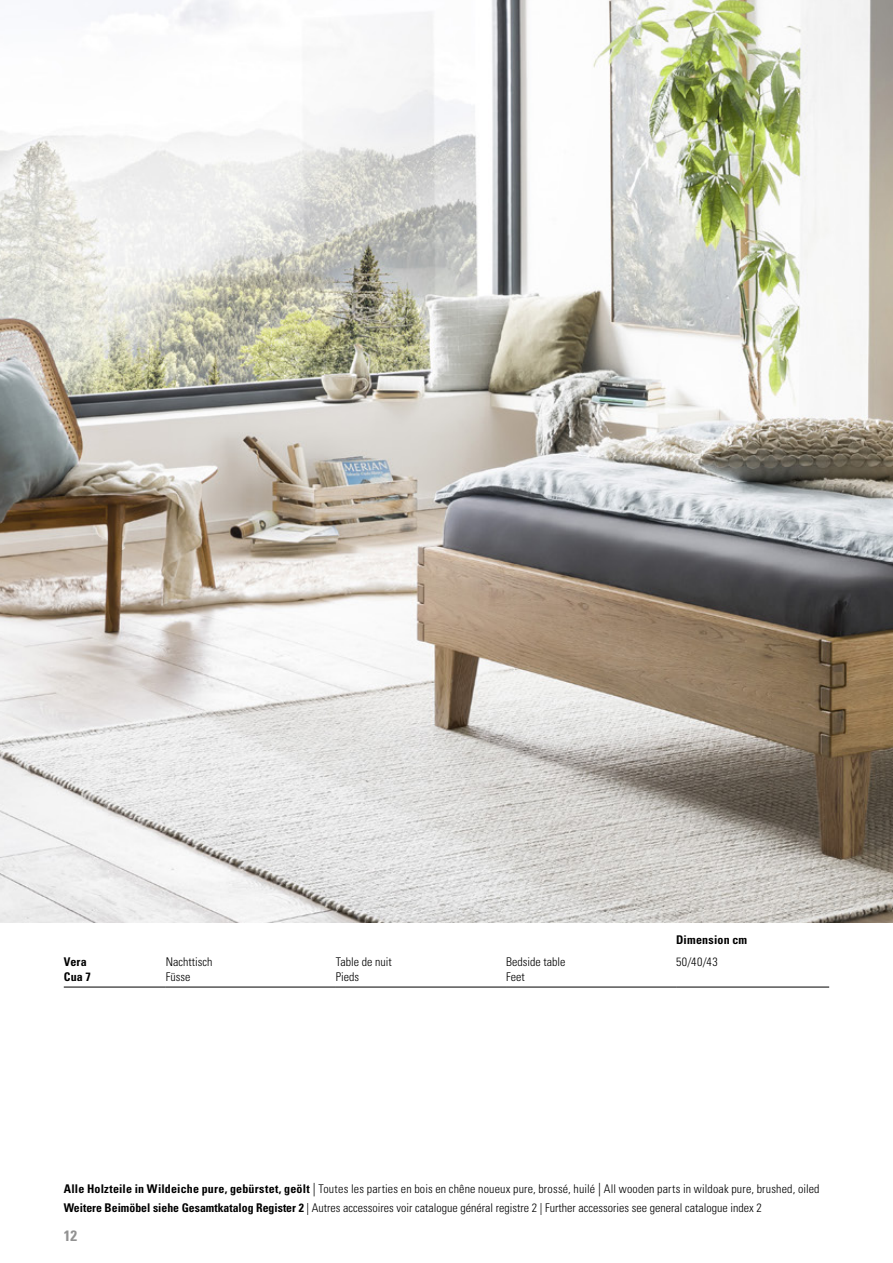
<style>
.page{position:relative;width:893px;height:1263px;background:#fff}
.page>*{position:absolute;margin:0;border:0;box-sizing:border-box;transform-origin:0 0}
.t1{font:700 condensed 15px "Univers LT Std";color:#929292}
._04_Subtitle_8pt{font:300 condensed 12px "Univers LT Std";letter-spacing:.015em;color:#000}
.gs{font:300 condensed 12px "Univers LT Std";color:#000}
._04_Body_8pt_ohne_Zu{font:300 condensed 12px "Univers LT Std";color:#000}
._04_Subtitle_8pt-2{font:700 condensed 12px/15px "Univers LT Std";letter-spacing:.015em;color:#000}
.s1{font-weight:700}
.s2{font-size:13.5px}
</style>
<div class="page">
<hr style="left:64px;top:987px;width:102px;height:1px;background:#000">
<hr style="left:166px;top:987px;width:170px;height:1px;background:#000">
<hr style="left:336px;top:987px;width:170px;height:1px;background:#000">
<hr style="left:506px;top:987px;width:170px;height:1px;background:#000">
<hr style="left:676px;top:987px;width:153px;height:1px;background:#000">
<img style="left:0;top:0;width:893px;height:923px">
<p class="_04_Subtitle_8pt-2" style="left:64px;top:954px;width:29px">Vera<br>Cua 7</p>
<p class="_04_Body_8pt_ohne_Zu" style="left:166px;top:954px;width:48px">Nachttisch</p>
<p class="_04_Body_8pt_ohne_Zu" style="left:166px;top:969px;width:26px">Füsse</p>
<p class="_04_Body_8pt_ohne_Zu" style="left:336px;top:954px;width:57px">Table de nuit</p>
<p class="_04_Body_8pt_ohne_Zu" style="left:336px;top:969px;width:25px">Pieds</p>
<p class="_04_Body_8pt_ohne_Zu" style="left:506px;top:954px;width:61px">Bedside table</p>
<p class="_04_Body_8pt_ohne_Zu" style="left:506px;top:969px;width:20px">Feet</p>
<p class="_04_Subtitle_8pt-2" style="left:676px;top:932px;width:73px">Dimension cm</p>
<p class="_04_Body_8pt_ohne_Zu" style="left:676px;top:954px;width:43px">50/40/43</p>
<p class="_04_Subtitle_8pt" style="left:64px;top:1181px;width:757px"><span class="s1">Alle Holzteile in Wildeiche pure, gebürstet, geölt</span> <span class="s2">|</span> Toutes les parties en bois en chêne noueux pure, brossé, huilé <span class="s2">|</span> All wooden parts in wildoak pure, brushed, oiled</p>
<p class="gs" style="left:64px;top:1200px;width:699px"><span class="s1">Weitere Beimöbel siehe Gesamtkatalog Register 2</span> | Autres accessoires voir catalogue général registre 2 | Further accessories see general catalogue index 2</p>
<p class="t1" style="left:64px;top:1226px;width:15px">12</p>
</div>
